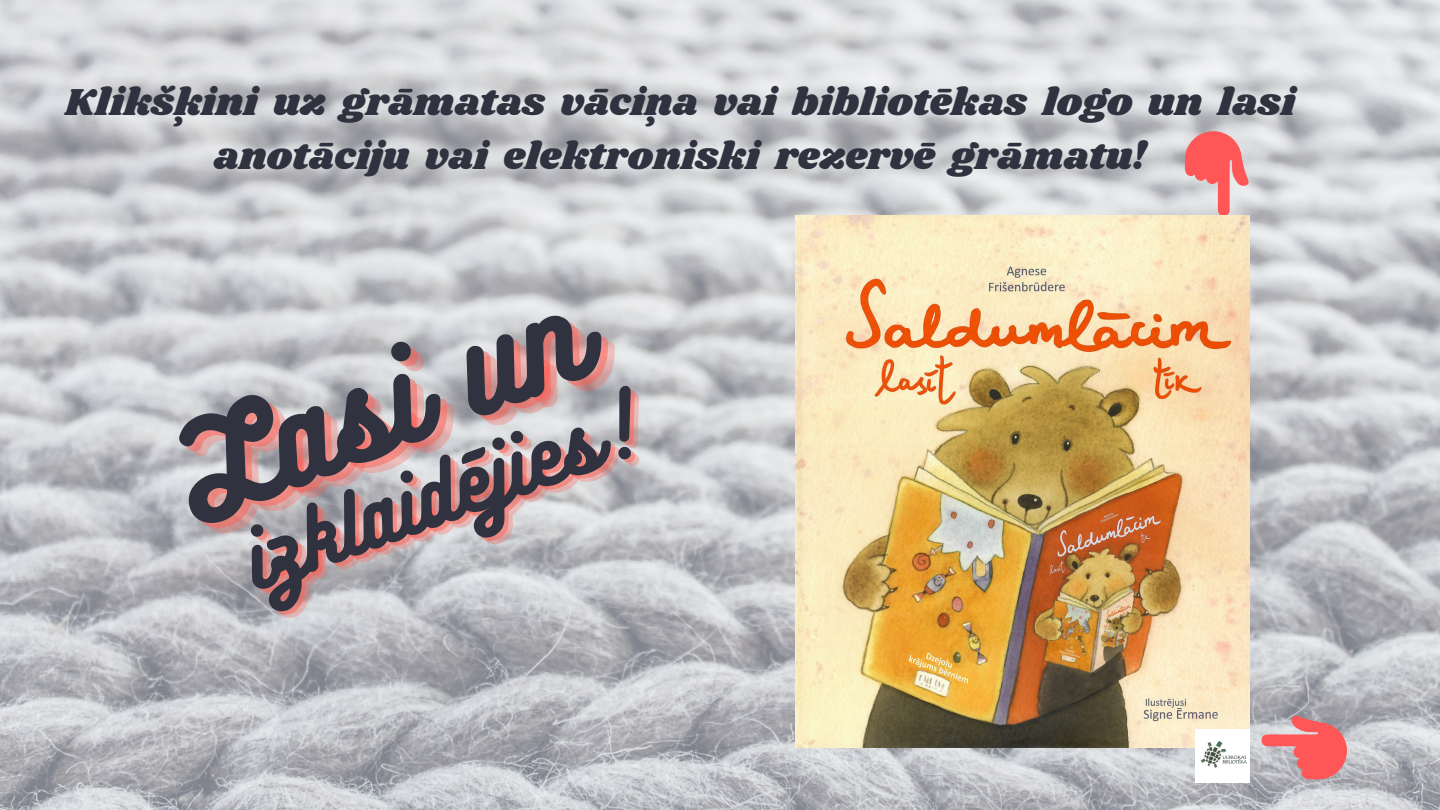
<style>
.page{position:relative;width:1440px;height:810px;background:#fff}
.page>*{position:absolute;margin:0;border:0;box-sizing:border-box;transform-origin:0 0}
.t1{font:119.3px "Bukhari Script";color:#303240}
.t2{font:75.9px "Bukhari Script";color:#303240}
.t3{font:38.9px/54px "Shrikhand";color:#303240;text-align:center}
</style>
<div class="page">
<img style="left:0;top:0;width:1440px;height:810px">
<svg style="left:1185px;top:131px;width:65px;height:85px;background:#ed9797"></svg>
<svg style="left:1261px;top:714px;width:86px;height:65px;background:#dc8689"></svg>
<img style="left:795px;top:216px;width:455px;height:531px">
<img style="left:1196px;top:729px;width:54px;height:54px">
<svg style="left:166px;top:390px;width:206px;height:145px;background:#c3c4c8"></svg>
<svg style="left:499px;top:429px;width:54px;height:73px;background:#d0d2d4"></svg>
<p class="t3" style="left:65px;top:77px;width:1232px">Klikšķini uz grāmatas vāciņa vai bibliotēkas logo un lasi anotāciju vai elektroniski rezervē grāmatu!</p>
<h1 class="t1" style="left:153px;top:408px;width:427px;rotate:-21deg">Lasi un</h1>
<h2 class="t2" style="left:230px;top:516px;width:412px;rotate:-20deg">izklaidējies!</h2>
</div>
